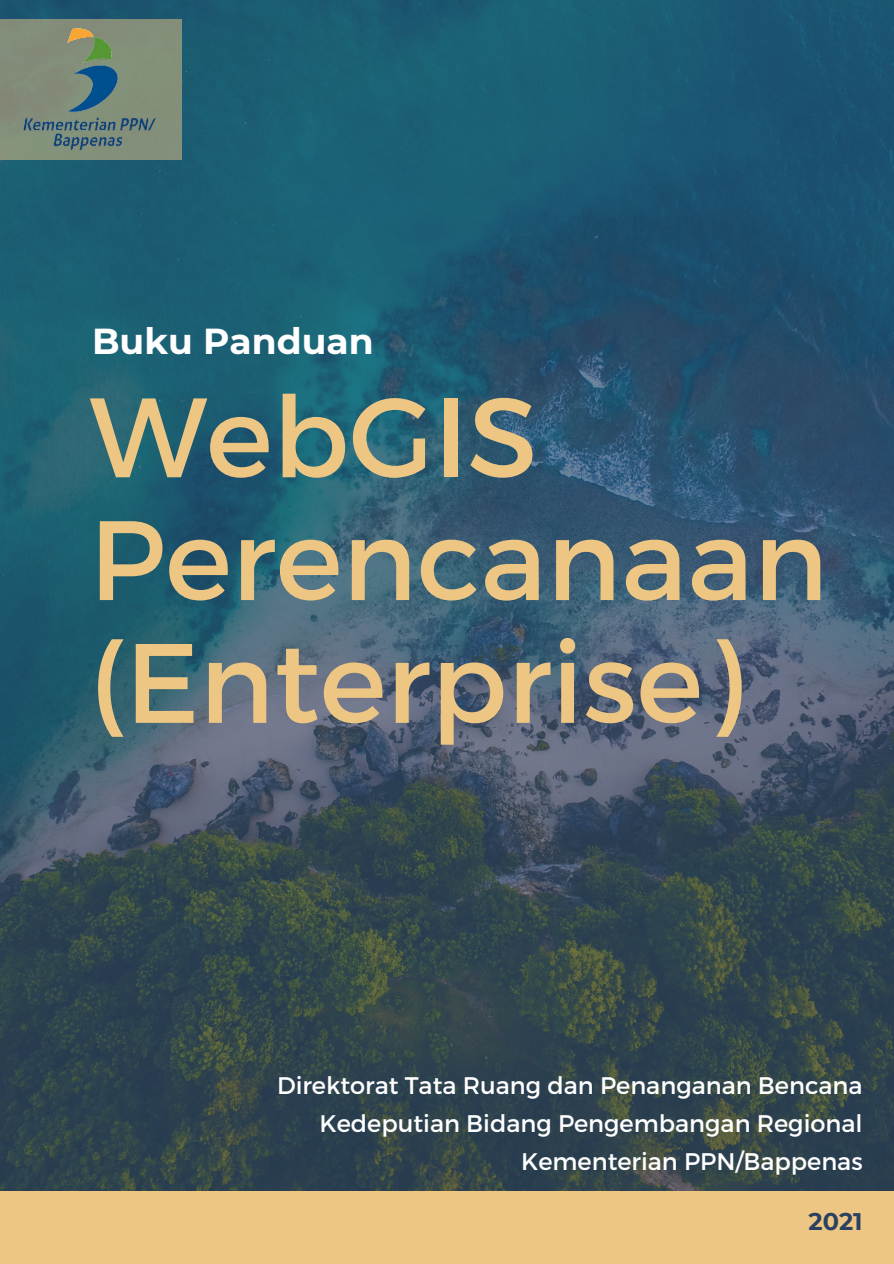
<style>
.page{position:relative;width:894px;height:1264px;background:#fff}
.page>*{position:absolute;margin:0;border:0;box-sizing:border-box;transform-origin:0 0}
.t1{font:112.65px/122.7px "Montserrat";color:#eec684}
.t2{font:700 36px "Montserrat";color:#fff}
.t3{font:24px "Montserrat";color:#fff}
.t4{font:700 24px "Montserrat";color:#2b4162}
</style>
<div class="page">
<img style="left:0;top:0;width:893px;height:1191px">
<div style="left:0;top:1191px;width:893px;height:72px;background:#eec684"></div>
<div style="left:0;top:19px;width:182px;height:141px;background:#838f79"></div>
<img style="left:23px;top:28px;width:133px;height:122px">
<p class="t2" style="left:92px;top:319px;width:283px">Buku Panduan</p>
<p class="t1" style="left:89px;top:370px;width:740px">WebGIS<br>Perencanaan (Enterprise)</p>
<p class="t3" style="left:277px;top:1069px;width:587px">Direktorat Tata Ruang dan Penanganan Bencana</p>
<p class="t3" style="left:319px;top:1107px;width:544px">Kedeputian Bidang Pengembangan Regional</p>
<p class="t3" style="left:521px;top:1145px;width:343px">Kementerian PPN/Bappenas</p>
<p class="t4" style="left:808px;top:1206px;width:56px">2021</p>
</div>
